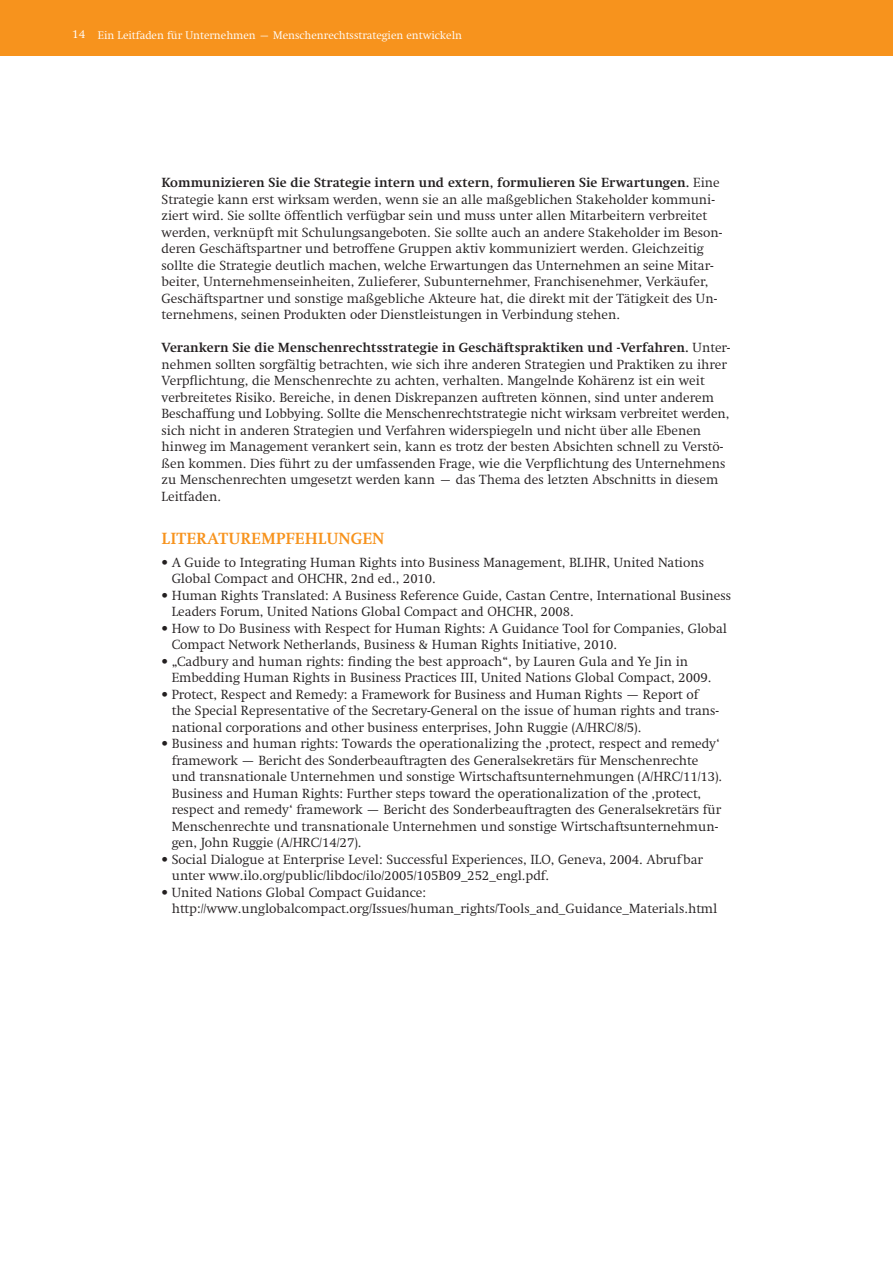
<style>
.page{position:relative;width:893px;height:1263px;background:#fff}
.page>*{position:absolute;margin:0;border:0;box-sizing:border-box;transform-origin:0 0}
.t1{font:700 16.5px "Swift Com";color:#f7931d}
.t2{font:300 13.5px/16.5px "Swift Com";color:#231f20}
.t3{font:300 11.25px "Swift Com";color:#fff}
.s1{font-size:12px}
.s2{font-weight:700}
</style>
<div class="page">
<div style="left:0;top:0;width:893px;height:55px;background:#f7931d"></div>
<p class="t3" style="left:72px;top:28px;width:391px"><span class="s1">14</span> Ein Leitfaden für Unternehmen – Menschenrechtsstrategien entwickeln</p>
<p class="t2" style="left:162px;top:174px;width:562px"><span class="s2">Kommunizieren Sie die Strategie intern und extern, formulieren Sie Erwartungen.</span> Eine Strategie kann erst wirksam werden, wenn sie an alle maßgeblichen Stakeholder kommuni&shy;ziert wird. Sie sollte öffentlich verfügbar sein und muss unter allen Mitarbeitern verbreitet werden, verknüpft mit Schulungsangeboten. Sie sollte auch an andere Stakeholder im Beson&shy;deren Geschäftspartner und betroffene Gruppen aktiv kommuniziert werden. Gleichzeitig sollte die Strategie deutlich machen, welche Erwartungen das Unternehmen an seine Mitar&shy;beiter, Unternehmenseinheiten, Zulieferer, Subunternehmer, Franchisenehmer, Verkäufer, Geschäftspartner und sonstige maßgebliche Akteure hat, die direkt mit der Tätigkeit des Un&shy;ternehmens, seinen Produkten oder Dienstleistungen in Verbindung stehen.</p>
<p class="t2" style="left:162px;top:339px;width:570px"><span class="s2">Verankern Sie die Menschenrechtsstrategie in Geschäftspraktiken und -Verfahren.</span> Unter&shy;nehmen sollten sorgfältig betrachten, wie sich ihre anderen Strategien und Praktiken zu ihrer Verpflichtung, die Menschenrechte zu achten, verhalten. Mangelnde Kohärenz ist ein weit verbreitetes Risiko. Bereiche, in denen Diskrepanzen auftreten können, sind unter anderem Beschaffung und Lobbying. Sollte die Menschenrechtstrategie nicht wirksam verbreitet werden, sich nicht in anderen Strategien und Verfahren widerspiegeln und nicht über alle Ebenen hinweg im Management verankert sein, kann es trotz der besten Absichten schnell zu Verstö&shy;ßen kommen. Dies führt zu der umfassenden Frage, wie die Verpflichtung des Unternehmens zu Menschenrechten umgesetzt werden kann – das Thema des letzten Abschnitts in diesem Leitfaden.</p>
<p class="t1" style="left:162px;top:529px;width:225px">LITERATUREMPFEHLUNGEN</p>
<p class="t2" style="left:172px;top:554px;width:534px;text-indent:-10px">• A Guide to Integrating Human Rights into Business Management, BLIHR, United Nations<br>Global Compact and OHCHR, 2nd ed., 2010.</p>
<p class="t2" style="left:172px;top:587px;width:561px;text-indent:-10px">• Human Rights Translated: A Business Reference Guide, Castan Centre, International Business<br>Leaders Forum, United Nations Global Compact and OHCHR, 2008.</p>
<p class="t2" style="left:172px;top:620px;width:557px;text-indent:-10px">• How to Do Business with Respect for Human Rights: A Guidance Tool for Companies, Global<br>Compact Network Netherlands, Business &amp; Human Rights Initiative, 2010.</p>
<p class="t2" style="left:172px;top:653px;width:541px;text-indent:-10px">• „Cadbury and human rights: finding the best approach“, by Lauren Gula and Ye Jin in<br>Embedding Human Rights in Business Practices III, United Nations Global Compact, 2009.</p>
<p class="t2" style="left:172px;top:686px;width:549px;text-indent:-10px">• Protect, Respect and Remedy: a Framework for Business and Human Rights — Report of the Special Representative of the Secretary-General on the issue of human rights and trans&shy;national corporations and other business enterprises, John Ruggie (A/HRC/8/5).</p>
<p class="t2" style="left:172px;top:735px;width:552px;text-indent:-10px">• Business and human rights: Towards the operationalizing the ,protect, respect and remedy‘ framework — Bericht des Sonderbeauftragten des Generalsekretärs für Menschenrechte und transnationale Unternehmen und sonstige Wirtschaftsunternehmungen (A/HRC/11/13).<br>Business and Human Rights: Further steps toward the operationalization of the ,protect, respect and remedy‘ framework — Bericht des Sonderbeauftragten des Generalsekretärs für Menschenrechte und transnationale Unternehmen und sonstige Wirtschaftsunternehmun&shy;gen, John Ruggie (A/HRC/14/27).</p>
<p class="t2" style="left:172px;top:851px;width:533px;text-indent:-10px">• Social Dialogue at Enterprise Level: Successful Experiences, ILO, Geneva, 2004. Abrufbar unter www.ilo.org/public/libdoc/ilo/2005/105B09_252_engl.pdf.</p>
<p class="t2" style="left:172px;top:884px;width:547px;text-indent:-10px">• United Nations Global Compact Guidance: http://www.unglobalcompact.org/Issues/human_rights/Tools_and_Guidance_Materials.html</p>
</div>
